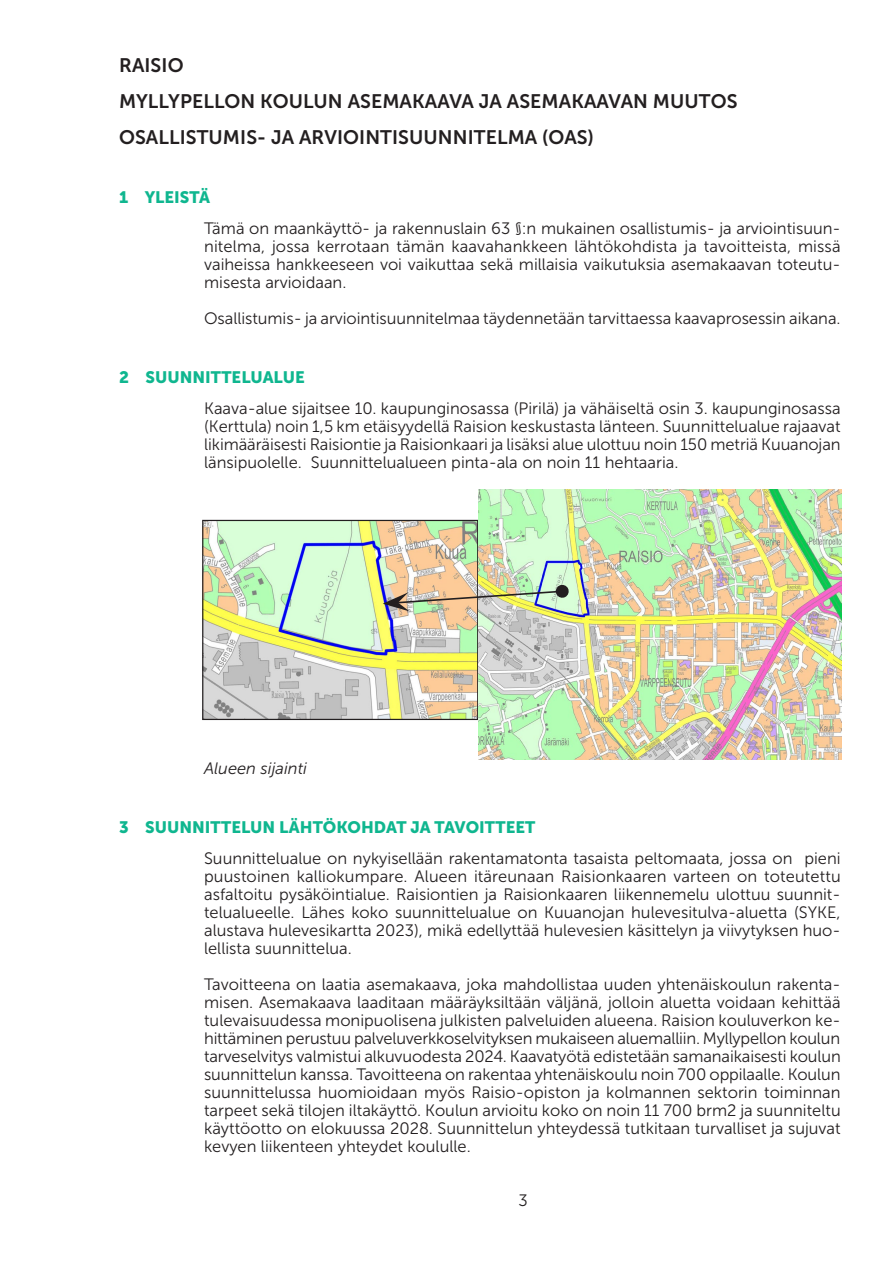
<style>
.page{position:relative;width:893px;height:1263px;background:#fff}
.page>*{position:absolute;margin:0;border:0;box-sizing:border-box;transform-origin:0 0}
.t1{font:19.5px/36px "Museo Sans 700";letter-spacing:.005em;color:#231f20}
.t2{font:16.5px/18px "Museo Sans 300";color:#231f20;text-align:justify}
.t3{font:16.5px "Museo Sans 900";color:#0fb68f}
.t4{font:italic 16.5px "Museo Sans 300";color:#231f20}
</style>
<div class="page">
<img style="left:204px;top:522px;width:272px;height:196px">
<div style="left:202px;top:520px;width:276px;height:200px;border:1px solid #231f20"></div>
<img style="left:478px;top:489px;width:364px;height:270px">
<img style="left:383px;top:584px;width:187px;height:27px">
<p class="t1" style="left:119px;top:47px;width:620px">RAISIO<br>MYLLYPELLON KOULUN ASEMAKAAVA JA ASEMAKAAVAN MUUTOS<br>OSALLISTUMIS- JA ARVIOINTISUUNNITELMA (OAS)</p>
<p class="t3" style="left:119px;top:187px;width:92px">1 YLEISTÄ</p>
<p class="t2" style="left:204px;top:219px;width:638px">Tämä on maankäyttö- ja rakennuslain 63 §:n mukainen osallistumis- ja arviointisuun&shy;nitelma, jossa kerrotaan tämän kaavahankkeen lähtökohdista ja tavoitteista, missä vaiheissa hankkeeseen voi vaikuttaa sekä millaisia vaikutuksia asemakaavan toteutu&shy;misesta arvioidaan.</p>
<p class="t2" style="left:204px;top:309px;width:638px">Osallistumis- ja arviointisuunnitelmaa täydennetään tarvittaessa kaavaprosessin aikana.</p>
<p class="t3" style="left:119px;top:367px;width:187px">2 SUUNNITTELUALUE</p>
<p class="t2" style="left:204px;top:399px;width:638px">Kaava-alue sijaitsee 10. kaupunginosassa (Pirilä) ja vähäiseltä osin 3. kaupunginosassa (Kerttula) noin 1,5 km etäisyydellä Raision keskustasta länteen. Suunnittelualue rajaavat likimääräisesti Raisiontie ja Raisionkaari ja lisäksi alue ulottuu noin 150 metriä Kuuanojan länsipuolelle. Suunnittelualueen pinta-ala on noin 11 hehtaaria.</p>
<p class="t4" style="left:204px;top:759px;width:104px">Alueen sijainti</p>
<p class="t3" style="left:119px;top:817px;width:418px">3 SUUNNITTELUN LÄHTÖKOHDAT JA TAVOITTEET</p>
<p class="t2" style="left:204px;top:849px;width:638px">Suunnittelualue on nykyisellään rakentamatonta tasaista peltomaata, jossa on pieni puustoinen kalliokumpare. Alueen itäreunaan Raisionkaaren varteen on toteutettu asfaltoitu pysäköintialue. Raisiontien ja Raisionkaaren liikennemelu ulottuu suunnit&shy;telualueelle. Lähes koko suunnittelualue on Kuuanojan hulevesitulva-aluetta (SYKE, alustava hulevesikartta 2023), mikä edellyttää hulevesien käsittelyn ja viivytyksen huo&shy;lellista suunnittelua.</p>
<p class="t2" style="left:204px;top:975px;width:638px">Tavoitteena on laatia asemakaava, joka mahdollistaa uuden yhtenäiskoulun rakenta&shy;misen. Asemakaava laaditaan määräyksiltään väljänä, jolloin aluetta voidaan kehittää tulevaisuudessa monipuolisena julkisten palveluiden alueena. Raision kouluverkon ke&shy;hittäminen perustuu palveluverkkoselvityksen mukaiseen aluemalliin. Myllypellon koulun tarveselvitys valmistui alkuvuodesta 2024. Kaavatyötä edistetään samanaikaisesti koulun suunnittelun kanssa. Tavoitteena on rakentaa yhtenäiskoulu noin 700 oppilaalle. Koulun suunnittelussa huomioidaan myös Raisio-opiston ja kolmannen sektorin toiminnan tarpeet sekä tilojen iltakäyttö. Koulun arvioitu koko on noin 11 700 brm2 ja suunniteltu käyttöotto on elokuussa 2028. Suunnittelun yhteydessä tutkitaan turvalliset ja sujuvat kevyen liikenteen yhteydet koululle.</p>
<p class="t2" style="left:518px;top:1191px;width:11px">3</p>
</div>
